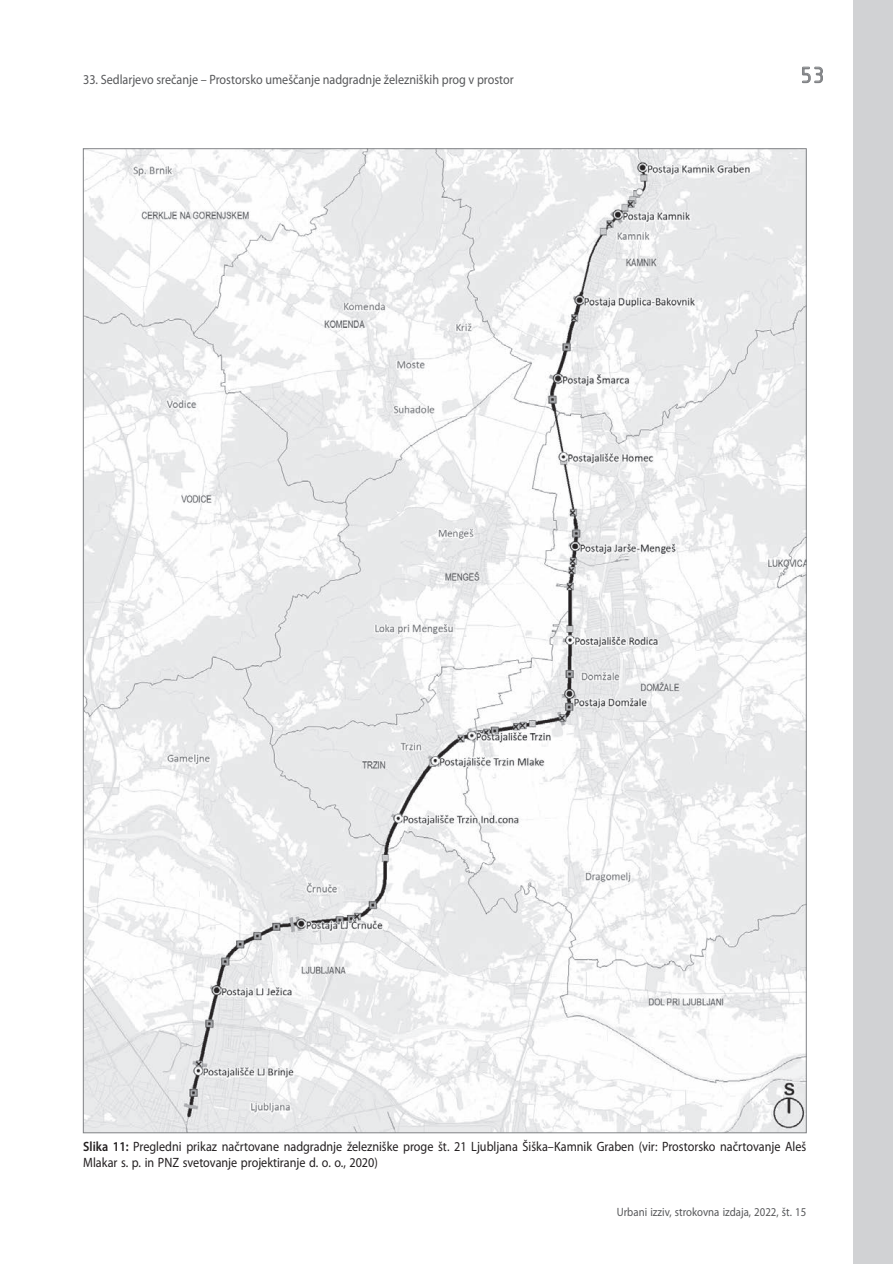
<style>
.page{position:relative;width:893px;height:1264px;background:#fff}
.page>*{position:absolute;margin:0;border:0;box-sizing:border-box;transform-origin:0 0}
.t1{font:24px "ISOCTEUR";color:#808285}
.t2{font:13.5px/16.5px "Myriad Pro";color:#231f20;scale:.9 1}
.t3{font:13.5px "Myriad Pro";color:#57585a;scale:.9 1}
.t4{font:12px "Myriad Pro";color:#57585a;scale:.9 1}
.s1{font-weight:600}
</style>
<div class="page">
<svg style="left:802px;top:66px;width:21px;height:17px"></svg>
<div style="left:853px;top:0;width:40px;height:1263px;background:#d1d2d4"></div>
<img style="left:85px;top:150px;width:720px;height:980px">
<p class="t3" style="left:83px;top:72px;width:480px">33. Sedlarjevo srečanje – Prostorsko umeščanje nadgradnje železniških prog v prostor</p>
<h1 class="t1" style="left:798px;top:59px;width:31px">53</h1>
<p class="t2" style="left:83px;top:1138px;width:805px"><span class="s1">Slika 11:</span> Pregledni prikaz načrtovane nadgradnje železniške proge št. 21 Ljubljana Šiška–Kamnik Graben (vir: Prostorsko načrtovanje Aleš<br>Mlakar s. p. in PNZ svetovanje projektiranje d. o. o., 2020)</p>
<p class="t4" style="left:617px;top:1204px;width:212px">Urbani izziv, strokovna izdaja, 2022, št. 15</p>
</div>
